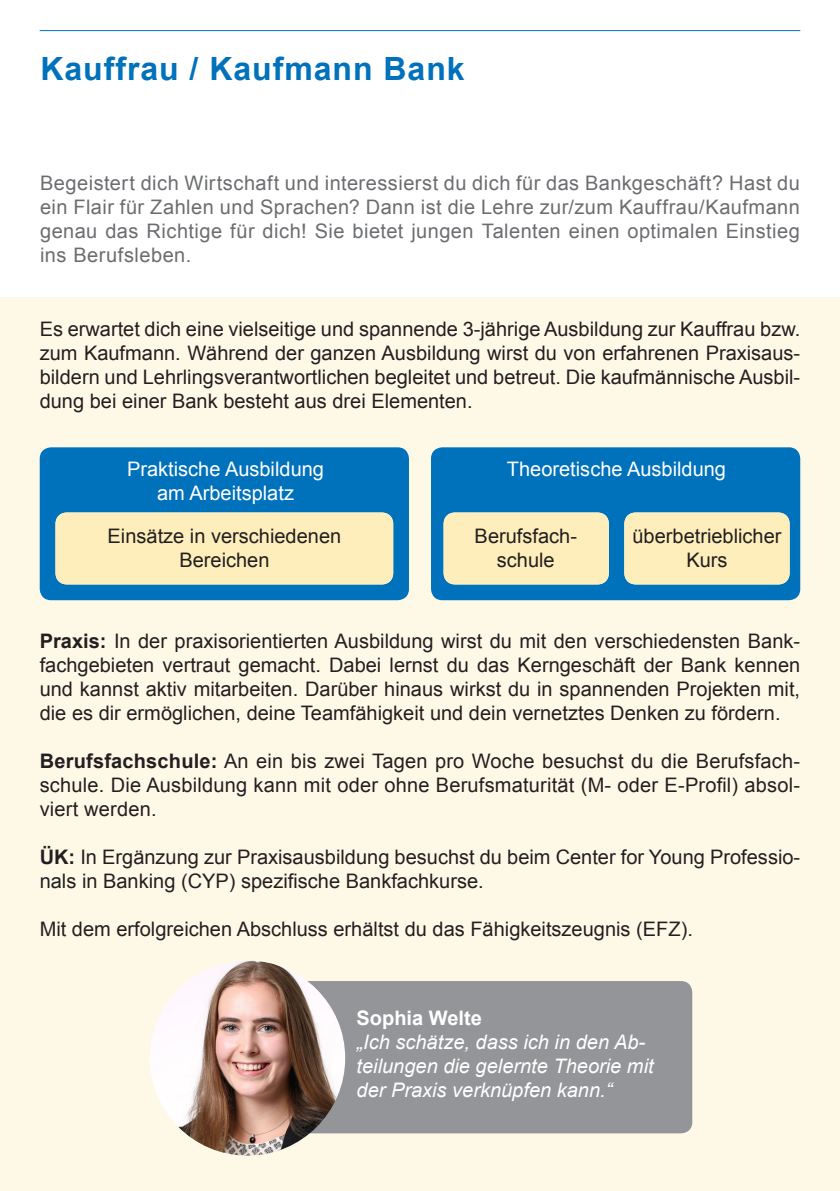
<style>
.page{position:relative;width:840px;height:1191px;background:#fff}
.page>*{position:absolute;margin:0;border:0;box-sizing:border-box;transform-origin:0 0}
._01_Titel{font:700 32px "Arial";letter-spacing:.03em;color:#0071bb}
._01_Fliesstext{font:20px/24px "Arial";color:#231f20;text-align:justify}
._01_Lead{font:20px/24px "Arial";letter-spacing:.025em;color:#6c6d70;text-align:justify}
._03_Grafiktext_Hell{font:italic 20px/24px "Arial";color:#fff}
.t1{font:20px/24px "Arial";color:#fff;text-align:center}
.s1{font-weight:700}
.s2{font-weight:700;font-style:normal}
</style>
<div class="page">
<div style="left:0;top:297px;width:839px;height:894px;background:#fef9e7"></div>
<hr style="left:40px;top:30px;width:759px;height:1px;background:#0071bb">
<div style="left:40px;top:447px;width:369px;height:153px;background:#0071bb"></div>
<div style="left:55px;top:512px;width:338px;height:72px;background:#feeebc;border-radius:11px"></div>
<div style="left:431px;top:447px;width:368px;height:153px;background:#0071bb"></div>
<div style="left:443px;top:512px;width:165px;height:72px;background:#feeebc;border-radius:11px"></div>
<div style="left:624px;top:512px;width:165px;height:72px;background:#feeebc;border-radius:11px"></div>
<div style="left:258px;top:981px;width:434px;height:152px;background:#939598;border-radius:11px"></div>
<img style="left:150px;top:960px;width:195px;height:195px;border-radius:98px">
<p class="_01_Titel" style="left:40px;top:48px;width:425px">Kauffrau / Kaufmann Bank</p>
<p class="_01_Lead" style="left:40px;top:172px;width:761px">Begeistert dich Wirtschaft und interessierst du dich für das Bankgeschäft? Hast du ein Flair für Zahlen und Sprachen? Dann ist die Lehre zur/zum Kauffrau/Kaufmann genau das Richtige für dich! Sie bietet jungen Talenten einen optimalen Einstieg ins Berufsleben.</p>
<p class="_01_Fliesstext" style="left:40px;top:317px;width:761px">Es erwartet dich eine vielseitige und spannende 3-jährige Ausbildung zur Kauffrau bzw. zum Kaufmann. Während der ganzen Ausbildung wirst du von erfahrenen Praxisaus&shy;bildern und Lehrlingsverantwortlichen begleitet und betreut. Die kaufmännische Ausbil&shy;dung bei einer Bank besteht aus drei Elementen.</p>
<p class="t1" style="left:127px;top:457px;width:198px">Praktische Ausbildung am Arbeitsplatz</p>
<p class="_01_Fliesstext" style="left:107px;top:524px;width:235px;text-align:center">Einsätze in verschiedenen<br>Bereichen</p>
<p class="t1" style="left:506px;top:457px;width:220px">Theoretische Ausbildung</p>
<p class="_01_Fliesstext" style="left:474px;top:524px;width:104px;text-align:center">Berufsfach&shy;schule</p>
<p class="_01_Fliesstext" style="left:632px;top:524px;width:150px;text-align:center">überbetrieblicher<br>Kurs</p>
<p class="_01_Fliesstext" style="left:40px;top:629px;width:761px"><span class="s1">Praxis:</span> In der praxisorientierten Ausbildung wirst du mit den verschiedensten Bank&shy;fachgebieten vertraut gemacht. Dabei lernst du das Kerngeschäft der Bank kennen und kannst aktiv mitarbeiten. Darüber hinaus wirkst du in spannenden Projekten mit, die es dir ermöglichen, deine Teamfähigkeit und dein vernetztes Denken zu fördern.</p>
<p class="_01_Fliesstext" style="left:40px;top:749px;width:761px"><span class="s1">Berufsfachschule:</span> An ein bis zwei Tagen pro Woche besuchst du die Berufsfach&shy;schule. Die Ausbildung kann mit oder ohne Berufsmaturität (M- oder E-Profil) absol&shy;viert werden.</p>
<p class="_01_Fliesstext" style="left:40px;top:845px;width:761px"><span class="s1">ÜK:</span> In Ergänzung zur Praxisausbildung besuchst du beim Center for Young Professio&shy;nals in Banking (CYP) spezifische Bankfachkurse.</p>
<p class="_01_Fliesstext" style="left:40px;top:917px;width:654px">Mit dem erfolgreichen Abschluss erhältst du das Fähigkeitszeugnis (EFZ).</p>
<p class="_03_Grafiktext_Hell" style="left:356px;top:1005px;width:298px"><span class="s2">Sophia Welte<br></span>„Ich schätze, dass ich in den Ab&shy;teilungen die gelernte Theorie mit der Praxis verknüpfen kann.“</p>
</div>
